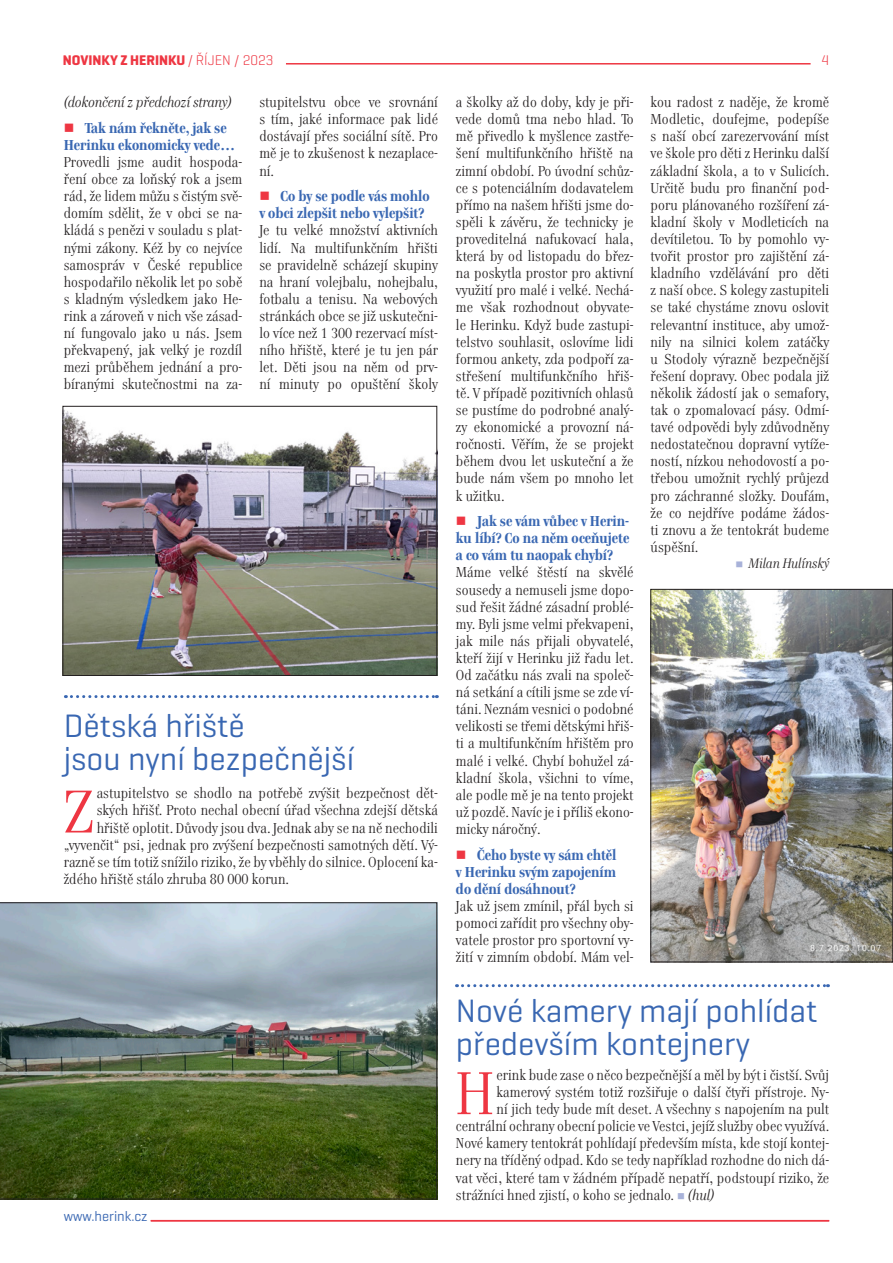
<style>
.page{position:relative;width:893px;height:1263px;background:#fff}
.page>*{position:absolute;margin:0;border:0;box-sizing:border-box;transform-origin:0 0}
.text_iniciala{font:59.85px "Genre";color:#ee3642}
.velký_titulek{font:33px/33px "Geogrotesque";color:#3967b2}
.text_neodsazeny{font:14.25px/17.1px "Genre";color:#231f20;text-align:justify}
.text_iniciala-2{font:14.25px "Genre";color:#231f20}
.t1{font:700 14.25px/17.1px "Genre";color:#3967b2}
.text_neodsazeny-2{font:italic 14.25px "Genre";letter-spacing:-.01em;color:#231f20}
.t2{font:700 14.25px "Geogrotesque";color:#ee3642}
.t3{font:14.25px "Geogrotesque";color:#3967b2}
.t4{font:300 14.25px "Geogrotesque";color:#ee3642}
.t5{font:italic 13.5px "Genre";color:#231f20}
.s1{font-weight:300}
.s2{color:#a8b2d9}
.s3{font-style:italic}
</style>
<div class="page">
<svg style="left:65px;top:695px;width:372px;height:3px"></svg>
<svg style="left:456px;top:984px;width:372px;height:3px"></svg>
<img style="left:65px;top:411px;width:370px;height:263px">
<div style="left:63px;top:406px;width:374px;height:270px;border:1px solid #231f20"></div>
<img style="left:653px;top:591px;width:238px;height:369px">
<div style="left:651px;top:589px;width:242px;height:373px;border:1px solid #231f20"></div>
<img style="left:0;top:902px;width:437px;height:297px">
<hr style="left:286px;top:63px;width:525px;height:2px;background:#ee3642">
<hr style="left:151px;top:1220px;width:678px;height:1px;background:#ee3642">
<p class="t2" style="left:63px;top:51px;width:212px">NOVINKY Z HERINKU <span class="s1">/ ŘÍJEN / 2023</span></p>
<p class="t4" style="left:821px;top:51px;width:9px">4</p>
<p class="text_neodsazeny-2" style="left:64px;top:94px;width:169px">(dokončení z předchozí strany)</p>
<p class="t1" style="left:64px;top:121px;width:173px;text-indent:21px">Tak nám řekněte, jak se<br>Herinku ekonomicky vede…</p>
<p class="text_neodsazeny" style="left:64px;top:155px;width:180px">Provedli jsme audit hospoda&shy;ření obce za loňský rok a jsem rád, že lidem můžu s čistým svě&shy;domím sdělit, že v obci se na&shy;kládá s penězi v souladu s plat&shy;nými zákony. Kéž by co nejvíce samospráv v České republice hospodařilo několik let po sobě s kladným výsledkem jako He&shy;rink a zároveň v nich vše zásad&shy;ní fungovalo jako u nás. Jsem překvapený, jak velký je rozdíl mezi průběhem jednání a pro&shy;bíranými skutečnostmi na za-</p>
<p class="text_neodsazeny" style="left:259px;top:95px;width:180px">stupitelstvu obce ve srovnání s tím, jaké informace pak lidé dostávají přes sociální sítě. Pro mě je to zkušenost k nezaplace&shy;ní.</p>
<p class="t1" style="left:259px;top:189px;width:172px;text-indent:21px">Co by se podle vás mohlo v obci zlepšit nebo vylepšit?</p>
<p class="text_neodsazeny" style="left:259px;top:223px;width:180px">Je tu velké množství aktivních lidí. Na multifunkčním hřišti se pravidelně scházejí skupiny na hraní volejbalu, nohejbalu, fotbalu a tenisu. Na webových stránkách obce se již uskutečni&shy;lo více než 1 300 rezervací míst&shy;ního hřiště, které je tu jen pár let. Děti jsou na něm od prv&shy;ní minuty po opuštění školy</p>
<p class="velký_titulek" style="left:64px;top:709px;width:292px">Dětská hřiště<br>jsou nyní bezpečnější</p>
<p class="text_iniciala" style="left:64px;top:779px;width:31px">Z</p>
<p class="text_iniciala-2" style="left:97px;top:785px;width:343px">astupitelstvo se shodlo na potřebě zvýšit bezpečnost dět-</p>
<p class="text_iniciala-2" style="left:97px;top:803px;width:343px">ských hřišť. Proto nechal obecní úřad všechna zdejší dětská</p>
<p class="text_iniciala-2" style="left:97px;top:820px;width:343px">hřiště oplotit. Důvody jsou dva. Jednak aby se na ně nechodili</p>
<p class="text_iniciala-2" style="left:64px;top:837px;width:376px">„vyvenčit“ psi, jednak pro zvýšení bezpečnosti samotných dětí. Vý-</p>
<p class="text_iniciala-2" style="left:64px;top:854px;width:376px">razně se tím totiž snížilo riziko, že by vběhly do silnice. Oplocení ka-</p>
<p class="text_iniciala-2" style="left:64px;top:871px;width:227px">ždého hřiště stálo zhruba 80 000 korun.</p>
<p class="t3" style="left:64px;top:1208px;width:86px">www.herink.cz</p>
<p class="text_neodsazeny" style="left:456px;top:95px;width:179px">a školky až do doby, kdy je při&shy;vede domů tma nebo hlad. To mě přivedlo k myšlence zastře&shy;šení multifunkčního hřiště na zimní období. Po úvodní schůz&shy;ce s potenciálním dodavatelem přímo na našem hřišti jsme do&shy;spěli k závěru, že technicky je proveditelná nafukovací hala, která by od listopadu do břez&shy;na poskytla prostor pro aktivní využití pro malé i velké. Nechá&shy;me však rozhodnout obyvate&shy;le Herinku. Když bude zastupi&shy;telstvo souhlasit, oslovíme lidi formou ankety, zda podpoří za&shy;střešení multifunkčního hřiš&shy;tě. V případě pozitivních ohlasů se pustíme do podrobné analý&shy;zy ekonomické a provozní ná&shy;ročnosti. Věřím, že se projekt během dvou let uskuteční a že bude nám všem po mnoho let k užitku.</p>
<p class="t1" style="left:456px;top:514px;width:175px;text-align:justify;text-indent:21px">Jak se vám vůbec v Herin&shy;ku líbí? Co na něm oceňujete a co vám tu naopak chybí?</p>
<p class="text_neodsazeny" style="left:456px;top:565px;width:179px">Máme velké štěstí na skvělé sousedy a nemuseli jsme dopo&shy;sud řešit žádné zásadní problé&shy;my. Byli jsme velmi překvapeni, jak mile nás přijali obyvatelé, kteří žijí v Herinku již řadu let.<br>Od začátku nás zvali na společ&shy;ná setkání a cítili jsme se zde ví&shy;táni. Neznám vesnici o podobné velikosti se třemi dětskými hřiš&shy;ti a multifunkčním hřištěm pro malé i velké. Chybí bohužel zá&shy;kladní škola, všichni to víme, ale podle mě je na tento projekt už pozdě. Navíc je i příliš ekono&shy;micky náročný.</p>
<p class="t1" style="left:456px;top:847px;width:162px;text-align:justify;text-indent:21px">Čeho byste vy sám chtěl v Herinku svým zapojením do dění dosáhnout?</p>
<p class="text_neodsazeny" style="left:456px;top:899px;width:179px">Jak už jsem zmínil, přál bych si pomoci zařídit pro všechny oby&shy;vatele prostor pro sportovní vy&shy;žití v zimním období. Mám vel-</p>
<p class="text_neodsazeny" style="left:651px;top:95px;width:180px">kou radost z naděje, že kromě Modletic, doufejme, podepíše s naší obcí zarezervování míst ve škole pro děti z Herinku další základní škola, a to v Sulicích.<br>Určitě budu pro finanční pod&shy;poru plánovaného rozšíření zá&shy;kladní školy v Modleticích na devítiletou. To by pomohlo vy&shy;tvořit prostor pro zajištění zá&shy;kladního vzdělávání pro děti z naší obce. S kolegy zastupiteli se také chystáme znovu oslovit relevantní instituce, aby umož&shy;nily na silnici kolem zatáčky u Stodoly výrazně bezpečnější řešení dopravy. Obec podala již několik žádostí jak o semafory, tak o zpomalovací pásy. Odmí&shy;tavé odpovědi byly zdůvodněny nedostatečnou dopravní vytíže&shy;ností, nízkou nehodovostí a po&shy;třebou umožnit rychlý průjezd pro záchranné složky. Doufám, že co nejdříve podáme žádos&shy;ti znovu a že tentokrát budeme úspěšní.</p>
<p class="t5" style="left:748px;top:556px;width:82px">Milan Hulínský</p>
<p class="velký_titulek" style="left:456px;top:993px;width:363px">Nové kamery mají pohlídat především kontejnery</p>
<p class="text_iniciala" style="left:456px;top:1060px;width:39px">H</p>
<p class="text_iniciala-2" style="left:497px;top:1067px;width:334px">erink bude zase o něco bezpečnější a měl by být i čistší. Svůj</p>
<p class="text_iniciala-2" style="left:497px;top:1084px;width:334px">kamerový systém totiž rozšiřuje o další čtyři přístroje. Ny-</p>
<p class="text_iniciala-2" style="left:497px;top:1101px;width:334px">ní jich tedy bude mít deset. A všechny s napojením na pult</p>
<p class="text_iniciala-2" style="left:456px;top:1118px;width:375px">centrální ochrany obecní policie ve Vestci, jejíž služby obec využívá.</p>
<p class="text_iniciala-2" style="left:456px;top:1135px;width:375px">Nové kamery tentokrát pohlídají především místa, kde stojí kontej-</p>
<p class="text_iniciala-2" style="left:456px;top:1153px;width:375px">nery na tříděný odpad. Kdo se tedy například rozhodne do nich dá-</p>
<p class="text_iniciala-2" style="left:456px;top:1170px;width:375px">vat věci, které tam v žádném případě nepatří, podstoupí riziko, že</p>
<p class="text_iniciala-2" style="left:456px;top:1187px;width:260px">strážníci hned zjistí, o koho se jednalo. <span class="s2">■</span> <span class="s3">(hul)</span></p>
</div>
